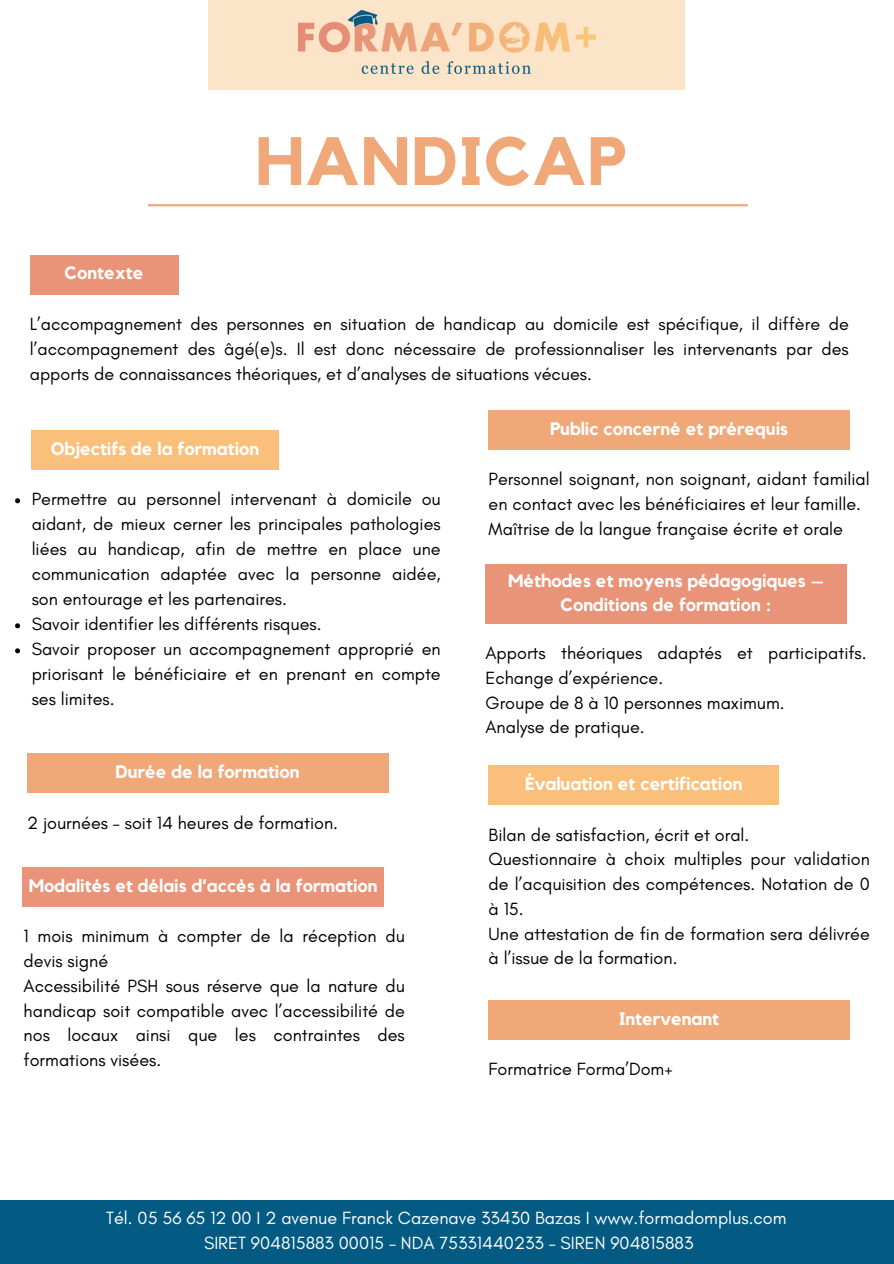
<style>
.page{position:relative;width:894px;height:1264px;background:#fff}
.page>*{position:absolute;margin:0;border:0;box-sizing:border-box;transform-origin:0 0}
.t1{font:700 67.5px "Kollektif";letter-spacing:.02em;color:#f0a879}
.t2{font:18px/24.8px "Glacial Indifference";color:#000}
.t3{font:700 18px/24.8px "Kollektif";color:#fff;text-align:center}
.t4{font:18px/24.8px "Glacial Indifference";color:#fff;text-align:center}
</style>
<div class="page">
<div style="left:30px;top:255px;width:148px;height:39px;background:#e99378"></div>
<div style="left:208px;top:0;width:477px;height:89px;background:#fce4c9"></div>
<img style="left:298px;top:11px;width:297px;height:63px">
<div style="left:0;top:1199px;width:893px;height:64px;background:#035a82"></div>
<hr style="left:148px;top:204px;width:599px;height:2px;background:#f0a879">
<div style="left:31px;top:430px;width:248px;height:40px;background:#f9bf7b"></div>
<svg style="left:15px;top:498px;width:5px;height:5px"></svg>
<svg style="left:15px;top:623px;width:5px;height:5px"></svg>
<svg style="left:15px;top:648px;width:5px;height:5px"></svg>
<div style="left:488px;top:410px;width:361px;height:40px;background:#f0a879"></div>
<div style="left:485px;top:564px;width:361px;height:60px;background:#e99378"></div>
<div style="left:27px;top:753px;width:361px;height:40px;background:#f0a879"></div>
<div style="left:23px;top:867px;width:360px;height:40px;background:#e99378"></div>
<div style="left:488px;top:765px;width:290px;height:40px;background:#f9bf7b"></div>
<div style="left:488px;top:999px;width:361px;height:40px;background:#f0a879"></div>
<p class="t3" style="left:64px;top:261px;width:80px">Contexte</p>
<h1 class="t1" style="left:255px;top:122px;width:372px">HANDICAP</h1>
<p class="t2" style="left:30px;top:311px;width:820px;text-align:justify">L’accompagnement des personnes en situation de handicap au domicile est spécifique, il diffère de l’accompagnement des âgé(e)s. Il est donc nécessaire de professionnaliser les intervenants par des apports de connaissances théoriques, et d’analyses de situations vécues.</p>
<p class="t3" style="left:51px;top:436px;width:210px">Objectifs de la formation</p>
<p class="t2" style="left:32px;top:487px;width:410px">Permettre au personnel intervenant à domicile ou aidant, de mieux cerner les principales pathologies liées au handicap, afin de mettre en place une communication adaptée avec la personne aidée, son entourage et les partenaires.<br>Savoir identifier les différents risques.<br>Savoir proposer un accompagnement approprié en priorisant le bénéficiaire et en prenant en compte ses limites.</p>
<p class="t3" style="left:116px;top:759px;width:185px">Durée de la formation</p>
<p class="t2" style="left:27px;top:810px;width:312px">2 journées – soit 14 heures de formation.</p>
<p class="t3" style="left:29px;top:873px;width:350px">Modalités et délais d’accès à la formation</p>
<p class="t2" style="left:24px;top:924px;width:382px">1 mois minimum à compter de la réception du devis signé<br>Accessibilité PSH sous réserve que la nature du handicap soit compatible avec l’accessibilité de nos locaux ainsi que les contraintes des formations visées.</p>
<p class="t3" style="left:550px;top:416px;width:240px">Public concerné et prérequis</p>
<p class="t2" style="left:488px;top:467px;width:382px">Personnel soignant, non soignant, aidant familial en contact avec les bénéficiaires et leur famille.<br>Maîtrise de la langue française écrite et orale</p>
<p class="t3" style="left:508px;top:568px;width:317px">Méthodes et moyens pédagogiques –<br>Conditions de formation :</p>
<p class="t2" style="left:485px;top:641px;width:382px">Apports théoriques adaptés et participatifs.<br>Echange d’expérience.<br>Groupe de 8 à 10 personnes maximum.<br>Analyse de pratique.</p>
<p class="t3" style="left:525px;top:771px;width:219px">Évaluation et certification</p>
<p class="t2" style="left:488px;top:822px;width:382px">Bilan de satisfaction, écrit et oral.<br>Questionnaire à choix multiples pour validation de l’acquisition des compétences. Notation de 0 à 15.<br>Une attestation de fin de formation sera délivrée à l’issue de la formation.</p>
<p class="t3" style="left:619px;top:1005px;width:101px">Intervenant</p>
<p class="t2" style="left:488px;top:1056px;width:185px">Formatrice Forma’Dom+</p>
<p class="t4" style="left:106px;top:1205px;width:681px">Tél. 05 56 65 12 00 I 2 avenue Franck Cazenave 33430 Bazas I www.formadomplus.com<br>SIRET 904815883 00015 – NDA 75331440233 – SIREN 904815883</p>
</div>
